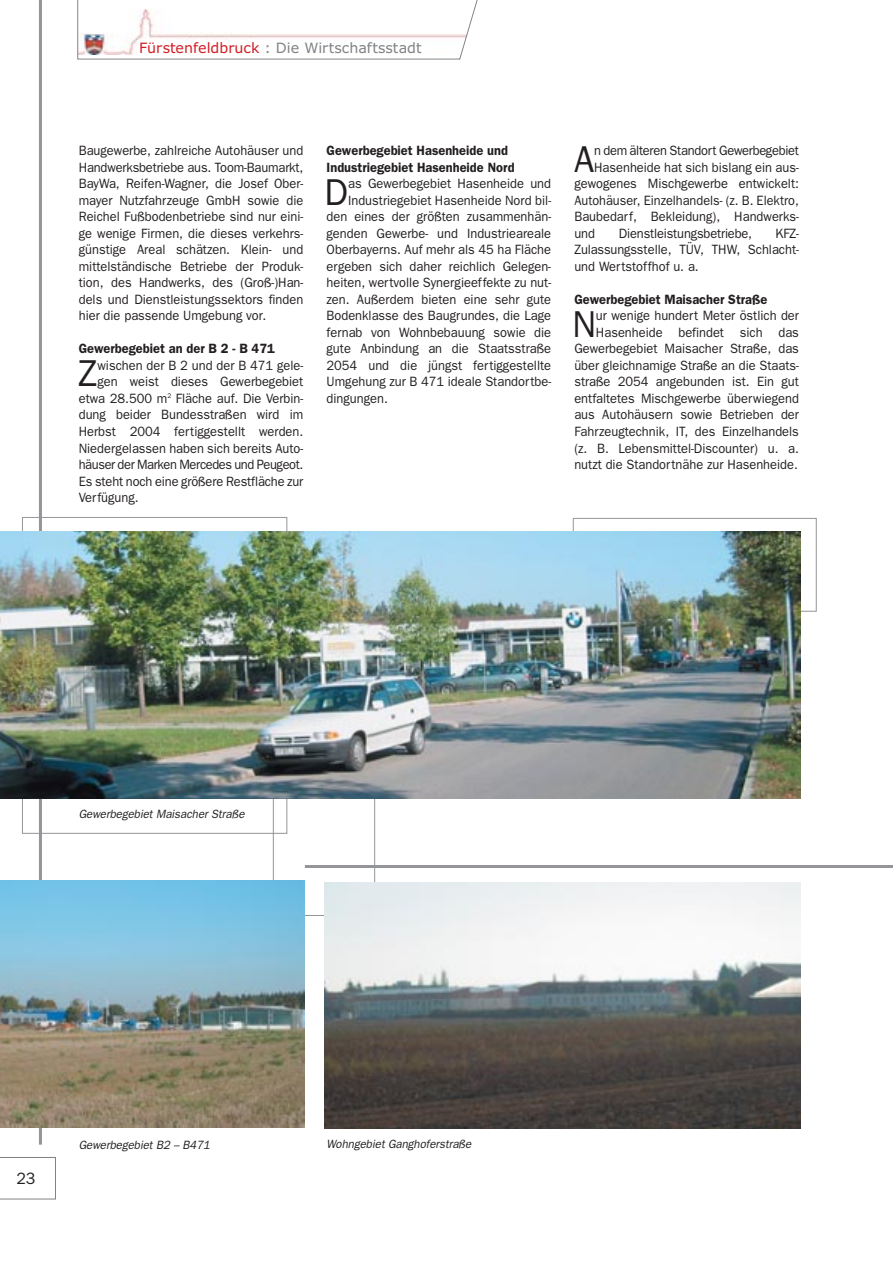
<style>
.page{position:relative;width:893px;height:1262px;background:#fff}
.page>*{position:absolute;margin:0;border:0;box-sizing:border-box;transform-origin:0 0}
.t1{font:37.5px "Franklin Gothic";color:#231f20;scale:.95 1}
.t2{font:16.5px "Franklin Gothic";color:#231f20;scale:.95 1}
.t3{font:14.25px "Verdana";color:#808285}
.t4{font:13.5px/16.5px "Franklin Gothic";color:#231f20;text-align:justify;scale:.95 1}
.t5{font:600 13.5px/16.5px "Franklin Gothic";color:#231f20;scale:.95 1}
.t6{font:13.5px "Franklin Gothic";color:#231f20;scale:.94 1}
.t7{font:13.5px "Franklin Gothic";letter-spacing:-.03em;color:#231f20;scale:.95 1}
.t8{font:13.5px "Franklin Gothic";letter-spacing:-.02em;color:#231f20;scale:.95 1}
.t9{font:italic 12px "Franklin Gothic";color:#231f20;scale:.95 1}
.s1{color:#d21f26}
</style>
<div class="page">
<svg style="left:272px;top:517px;width:545px;height:399px"></svg>
<svg style="left:0;top:1157px;width:56px;height:42px"></svg>
<svg style="left:77px;top:0;width:401px;height:60px"></svg>
<div style="left:137px;top:40px;width:126px;height:14px;background:#fff"></div>
<img style="left:324px;top:882px;width:476px;height:246px">
<hr style="left:39px;top:0;width:3px;height:1144px;background:#939598">
<img style="left:0;top:880px;width:304px;height:247px">
<img style="left:0;top:531px;width:800px;height:267px">
<hr style="left:305px;top:865px;width:587px;height:3px;background:#939598">
<p class="t3" style="left:139px;top:42px;width:284px"><span class="s1">Fürstenfeldbruck</span> : Die Wirtschaftsstadt</p>
<p class="t4" style="left:79px;top:144px;width:238px">Baugewerbe, zahlreiche Autohäuser und Handwerksbetriebe aus. Toom-Baumarkt, BayWa, Reifen-Wagner, die Josef Ober&shy;mayer Nutzfahrzeuge GmbH sowie die Reichel Fußbodenbetriebe sind nur eini&shy;ge wenige Firmen, die dieses verkehrs&shy;günstige Areal schätzen. Klein- und mittelständische Betriebe der Produk&shy;tion, des Handwerks, des (Groß-)Han&shy;dels und Dienstleistungssektors finden hier die passende Umgebung vor.</p>
<p class="t5" style="left:79px;top:342px;width:208px">Gewerbegebiet an der B 2 - B 471</p>
<h1 class="t1" style="left:78px;top:361px;width:22px">Z</h1>
<p class="t4" style="left:97px;top:358px;width:218px">wischen der B 2 und der B 471 gele-</p>
<p class="t4" style="left:97px;top:375px;width:218px">gen weist dieses Gewerbegebiet</p>
<p class="t4" style="left:79px;top:391px;width:238px">etwa 28.500 m<sup>2</sup> Fläche auf. Die Verbin-</p>
<p class="t4" style="left:79px;top:408px;width:238px">dung beider Bundesstraßen wird im</p>
<p class="t4" style="left:79px;top:424px;width:238px">Herbst 2004 fertiggestellt werden.</p>
<p class="t4" style="left:79px;top:441px;width:238px">Niedergelassen haben sich bereits Auto-</p>
<p class="t7" style="left:79px;top:460px;width:238px">häuser der Marken Mercedes und Peugeot.</p>
<p class="t4" style="left:79px;top:474px;width:238px">Es steht noch eine größere Restfläche zur</p>
<p class="t4" style="left:79px;top:490px;width:65px">Verfügung.</p>
<p class="t5" style="left:326px;top:144px;width:199px">Gewerbegebiet Hasenheide und<br>Industriegebiet Hasenheide Nord</p>
<h1 class="t1" style="left:324px;top:179px;width:26px">D</h1>
<p class="t4" style="left:348px;top:177px;width:215px">as Gewerbegebiet Hasenheide und</p>
<p class="t4" style="left:348px;top:193px;width:215px">Industriegebiet Hasenheide Nord bil-</p>
<p class="t4" style="left:326px;top:210px;width:238px">den eines der größten zusammenhän-</p>
<p class="t4" style="left:326px;top:226px;width:238px">genden Gewerbe- und Industrieareale</p>
<p class="t4" style="left:326px;top:243px;width:238px">Oberbayerns. Auf mehr als 45 ha Fläche</p>
<p class="t4" style="left:326px;top:259px;width:238px">ergeben sich daher reichlich Gelegen-</p>
<p class="t4" style="left:326px;top:276px;width:238px">heiten, wertvolle Synergieeffekte zu nut-</p>
<p class="t4" style="left:326px;top:292px;width:238px">zen. Außerdem bieten eine sehr gute</p>
<p class="t4" style="left:326px;top:309px;width:238px">Bodenklasse des Baugrundes, die Lage</p>
<p class="t4" style="left:326px;top:325px;width:238px">fernab von Wohnbebauung sowie die</p>
<p class="t4" style="left:326px;top:342px;width:238px">gute Anbindung an die Staatsstraße</p>
<p class="t4" style="left:326px;top:358px;width:238px">2054 und die jüngst fertiggestellte</p>
<p class="t4" style="left:326px;top:375px;width:238px">Umgehung zur B 471 ideale Standortbe-</p>
<p class="t4" style="left:326px;top:391px;width:66px">dingungen.</p>
<h1 class="t1" style="left:574px;top:146px;width:23px">A</h1>
<p class="t8" style="left:594px;top:146px;width:217px">n dem älteren Standort Gewerbegebiet</p>
<p class="t4" style="left:594px;top:160px;width:217px">Hasenheide hat sich bislang ein aus-</p>
<p class="t4" style="left:574px;top:177px;width:238px">gewogenes Mischgewerbe entwickelt:</p>
<p class="t6" style="left:574px;top:196px;width:240px">Autohäuser, Einzelhandels- (z. B. Elektro,</p>
<p class="t4" style="left:574px;top:210px;width:238px">Baubedarf, Bekleidung), Handwerks-</p>
<p class="t4" style="left:574px;top:226px;width:23px">und</p>
<p class="t4" style="left:619px;top:226px;width:142px">Dienstleistungsbetriebe,</p>
<p class="t4" style="left:574px;top:226px;width:238px;text-indent:201px">KFZ-Zulassungsstelle, TÜV, THW, Schlacht&shy;und Wertstoffhof u. a.</p>
<p class="t5" style="left:574px;top:292px;width:205px">Gewerbegebiet Maisacher Straße</p>
<h1 class="t1" style="left:572px;top:311px;width:26px">N</h1>
<p class="t4" style="left:574px;top:309px;width:238px;text-align:right">ur wenige hundert Meter östlich der Hasenheide befindet sich das Gewerbegebiet Maisacher Straße, das über gleichnamige Straße an die Staats&shy;straße 2054 angebunden ist. Ein gut entfaltetes Mischgewerbe überwiegend aus Autohäusern sowie Betrieben der Fahrzeugtechnik, IT, des Einzelhandels (z. B. Lebensmittel-Discounter) u. a. nutzt die Standortnähe zur Hasenheide.</p>
<p class="t9" style="left:79px;top:809px;width:176px">Gewerbegebiet Maisacher Straße</p>
<p class="t2" style="left:17px;top:1172px;width:21px">23</p>
<p class="t9" style="left:79px;top:1141px;width:140px">Gewerbegebiet B2 – B471</p>
<p class="t9" style="left:326px;top:1140px;width:154px">Wohngebiet Ganghoferstraße</p>
</div>
